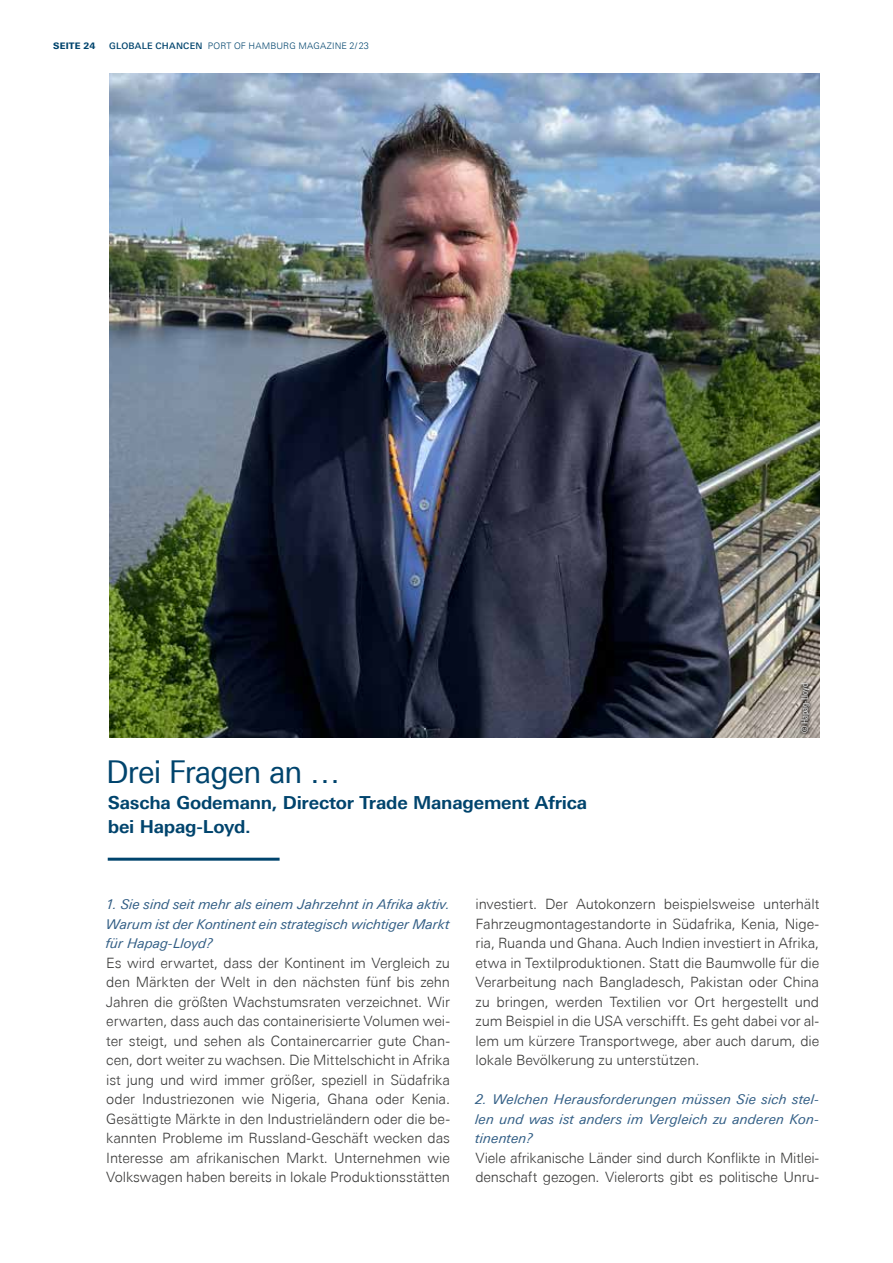
<style>
.page{position:relative;width:893px;height:1263px;background:#fff}
.page>*{position:absolute;margin:0;border:0;box-sizing:border-box;transform-origin:0 0}
.t1{font:31.5px "Univers Next Pro";letter-spacing:-.03em;color:#00446d;scale:.96 1}
.t2{font:700 18px/24px "Univers Next Pro";letter-spacing:-.015em;color:#00446d}
.t3{font:300 14.25px/19.5px "Univers Next Pro";letter-spacing:-.015em;color:#3a3a39;text-align:justify}
.t4{font:italic 13.5px/19.5px "Univers Next Pro";letter-spacing:.01em;color:#325e85;text-align:justify}
.t5{font:300 9px "Univers Next Pro";letter-spacing:.02em;color:#00446d}
.t6{font:condensed 9px "Univers Next Pro";letter-spacing:-.005em;color:#fff}
.t7{font:800 9px "Univers Next Pro";letter-spacing:.025em;color:#00446d}
.s1{font-weight:500}
</style>
<div class="page">
<img style="left:109px;top:73px;width:710px;height:665px">
<div style="left:27px;top:15px;width:368px;height:62px;background:#fff"></div>
<div style="left:798px;top:680px;width:15px;height:56px;background:#000;opacity:.75"></div>
<hr style="left:108px;top:858px;width:172px;height:3px;background:#00446d">
<p class="t7" style="left:53px;top:41px;width:44px">SEITE 24</p>
<p class="t5" style="left:109px;top:41px;width:261px"><span class="s1">GLOBALE CHANCEN</span> PORT OF HAMBURG MAGAZINE 2/23</p>
<h1 class="t1" style="left:106px;top:753px;width:245px">Drei Fragen an …</h1>
<p class="t2" style="left:108px;top:790px;width:481px">Sascha Godemann, Director Trade Management Africa bei Hapag-Loyd.</p>
<p class="t6" style="left:799px;top:733px;width:51px;rotate:-90deg">© Hapag-Lloyd</p>
<p class="t4" style="left:106px;top:894px;width:345px">1. Sie sind seit mehr als einem Jahrzehnt in Afrika aktiv.<br>Warum ist der Kontinent ein strategisch wichtiger Markt für Hapag-Lloyd?</p>
<p class="t3" style="left:106px;top:953px;width:345px">Es wird erwartet, dass der Kontinent im Vergleich zu den Märkten der Welt in den nächsten fünf bis zehn Jahren die größten Wachstumsraten verzeichnet. Wir erwarten, dass auch das containerisierte Volumen wei&shy;ter steigt, und sehen als Containercarrier gute Chan&shy;cen, dort weiter zu wachsen. Die Mittelschicht in Afrika ist jung und wird immer größer, speziell in Südafrika oder Industriezonen wie Nigeria, Ghana oder Kenia.<br>Gesättigte Märkte in den Industrieländern oder die be&shy;kannten Probleme im Russland-Geschäft wecken das Interesse am afrikanischen Markt. Unternehmen wie Volkswagen haben bereits in lokale Produktionsstätten</p>
<p class="t3" style="left:476px;top:894px;width:345px">investiert. Der Autokonzern beispielsweise unterhält Fahrzeugmontagestandorte in Südafrika, Kenia, Nige&shy;ria, Ruanda und Ghana. Auch Indien investiert in Afrika, etwa in Textilproduktionen. Statt die Baumwolle für die Verarbeitung nach Bangladesch, Pakistan oder China zu bringen, werden Textilien vor Ort hergestellt und zum Beispiel in die USA verschifft. Es geht dabei vor al&shy;lem um kürzere Transportwege, aber auch darum, die lokale Bevölkerung zu unterstützen.</p>
<p class="t4" style="left:476px;top:1089px;width:345px">2. Welchen Herausforderungen müssen Sie sich stel&shy;len und was ist anders im Vergleich zu anderen Kon&shy;tinenten?</p>
<p class="t3" style="left:476px;top:1148px;width:345px">Viele afrikanische Länder sind durch Konflikte in Mitlei&shy;denschaft gezogen. Vielerorts gibt es politische Unru-</p>
</div>
